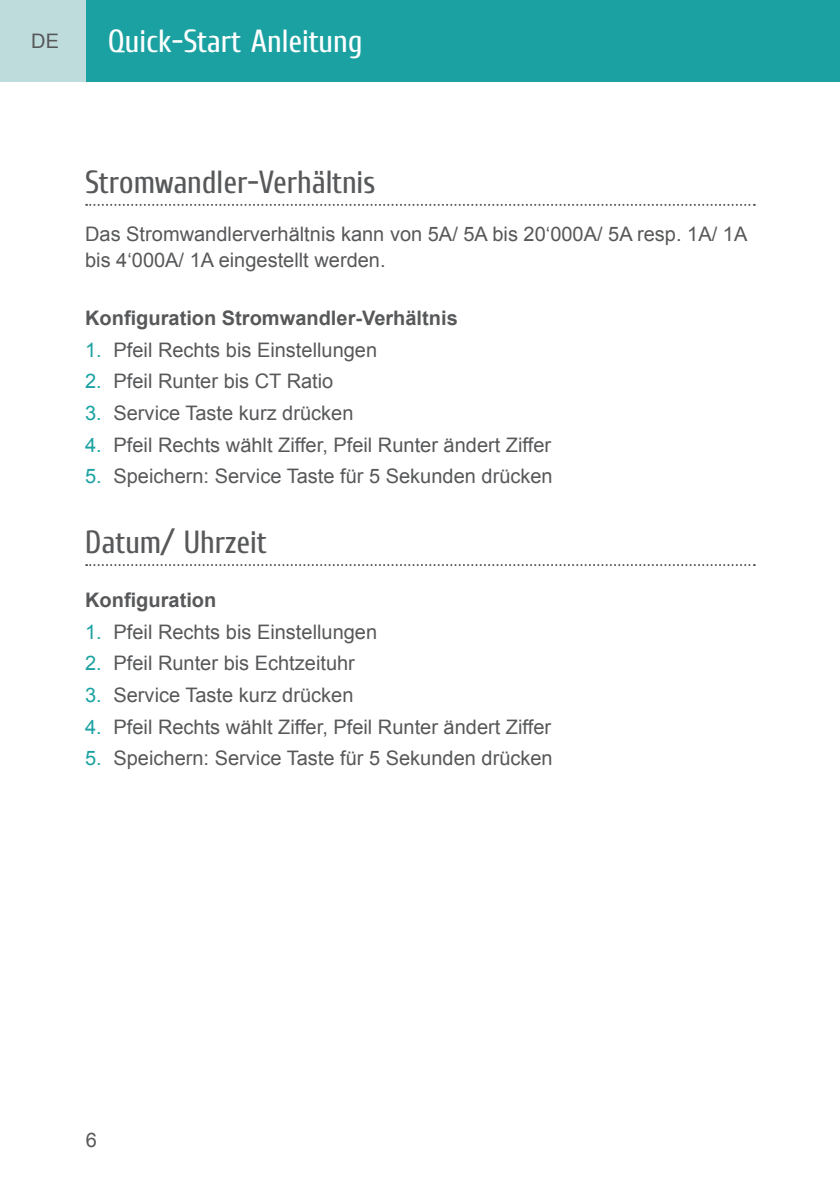
<style>
.page{position:relative;width:840px;height:1191px;background:#fff}
.page>*{position:absolute;margin:0;border:0;box-sizing:border-box;transform-origin:0 0}
.t1{font:32px "Cuprum";color:#57585a}
.t2{font:32px "Cuprum";color:#fff}
.t3{font:20px/26px "Arial";color:#57585a}
.t4{font:700 20px "Arial";color:#57585a}
.s1{color:#1ba1a1}
</style>
<div class="page">
<hr style="left:839px;top:0;width:1px;height:81px;background:#1ba1a1">
<div style="left:0;top:0;width:839px;height:81px;background:#1ba1a1"></div>
<div style="left:0;top:0;width:85px;height:81px;background:#bfdcdc"></div>
<svg style="left:86px;top:204px;width:668px;height:2px"></svg>
<svg style="left:86px;top:564px;width:668px;height:2px"></svg>
<p class="t3" style="left:31px;top:28px;width:29px">DE</p>
<h1 class="t2" style="left:108px;top:22px;width:256px">Quick-Start Anleitung</h1>
<h1 class="t1" style="left:85px;top:163px;width:291px">Stromwandler-Verhältnis</h1>
<p class="t3" style="left:85px;top:221px;width:663px">Das Stromwandlerverhältnis kann von 5A/ 5A bis 20‘000A/ 5A resp. 1A/ 1A bis 4‘000A/ 1A eingestellt werden.</p>
<p class="t4" style="left:85px;top:305px;width:374px">Konfiguration Stromwandler-Verhältnis</p>
<p class="t3" style="left:85px;top:337px;width:293px"><span class="s1">1.</span> Pfeil Rechts bis Einstellungen</p>
<p class="t3" style="left:85px;top:368px;width:250px"><span class="s1">2.</span> Pfeil Runter bis CT Ratio</p>
<p class="t3" style="left:85px;top:400px;width:270px"><span class="s1">3.</span> Service Taste kurz drücken</p>
<p class="t3" style="left:85px;top:432px;width:467px"><span class="s1">4.</span> Pfeil Rechts wählt Ziffer, Pfeil Runter ändert Ziffer</p>
<p class="t3" style="left:85px;top:463px;width:469px"><span class="s1">5.</span> Speichern: Service Taste für 5 Sekunden drücken</p>
<h1 class="t1" style="left:85px;top:523px;width:183px">Datum/ Uhrzeit</h1>
<p class="t4" style="left:85px;top:587px;width:133px">Konfiguration</p>
<p class="t3" style="left:85px;top:619px;width:293px"><span class="s1">1.</span> Pfeil Rechts bis Einstellungen</p>
<p class="t3" style="left:85px;top:650px;width:271px"><span class="s1">2.</span> Pfeil Runter bis Echtzeituhr</p>
<p class="t3" style="left:85px;top:682px;width:270px"><span class="s1">3.</span> Service Taste kurz drücken</p>
<p class="t3" style="left:85px;top:714px;width:467px"><span class="s1">4.</span> Pfeil Rechts wählt Ziffer, Pfeil Runter ändert Ziffer</p>
<p class="t3" style="left:85px;top:745px;width:469px"><span class="s1">5.</span> Speichern: Service Taste für 5 Sekunden drücken</p>
<p class="t3" style="left:86px;top:1127px;width:13px">6</p>
</div>
